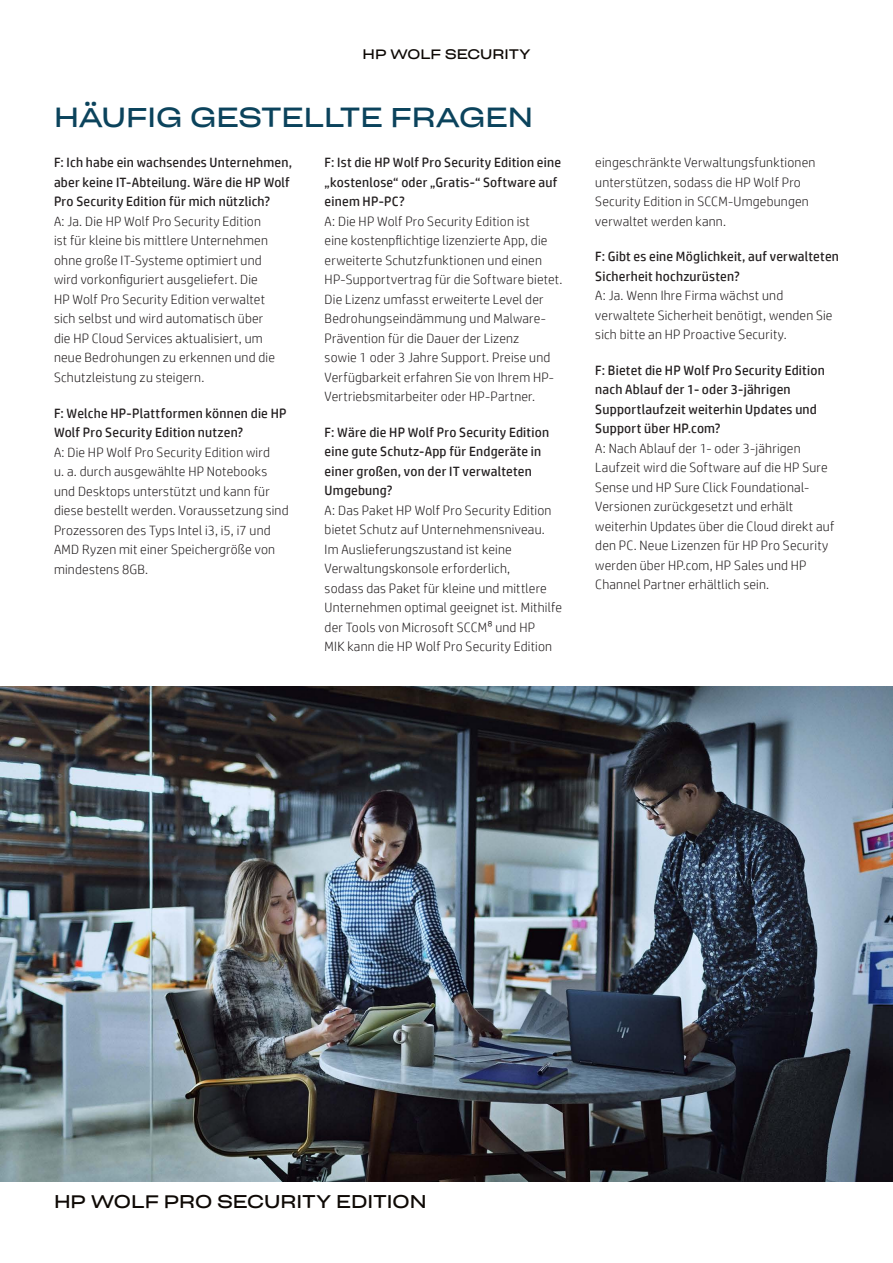
<style>
.page{position:relative;width:893px;height:1263px;background:#fff}
.page>*{position:absolute;margin:0;border:0;box-sizing:border-box;transform-origin:0 0}
.t1{font:27px "Sharp Grotesk Book 25";color:#0b435c}
.t2{font:18px "Sharp Grotesk Book 25";color:#0e0905}
.t3{font:300 13.5px/19.5px "HP Simplified";letter-spacing:.015em;color:#231f20}
.t4{font:13.5px/19.5px "HP Simplified";letter-spacing:.015em;color:#231f20}
.t5{font:13.5px "Sharp Grotesk Book 25";color:#0e0905}
</style>
<div class="page">
<img style="left:0;top:686px;width:893px;height:496px">
<p class="t5" style="left:363px;top:43px;width:169px">HP WOLF SECURITY</p>
<h1 class="t1" style="left:54px;top:94px;width:480px">HÄUFIG GESTELLTE FRAGEN</h1>
<p class="t4" style="left:54px;top:153px;width:240px">F: Ich habe ein wachsendes Unternehmen, aber keine IT-Abteilung. Wäre die HP Wolf<br>Pro Security Edition für mich nützlich?</p>
<p class="t3" style="left:54px;top:211px;width:222px">A: Ja. Die HP Wolf Pro Security Edition ist für kleine bis mittlere Unternehmen ohne große IT-Systeme optimiert und wird vorkonfiguriert ausgeliefert. Die HP Wolf Pro Security Edition verwaltet sich selbst und wird automatisch über die HP Cloud Services aktualisiert, um neue Bedrohungen zu erkennen und die Schutzleistung zu steigern.</p>
<p class="t4" style="left:54px;top:403px;width:234px">F: Welche HP-Plattformen können die HP<br>Wolf Pro Security Edition nutzen?</p>
<p class="t3" style="left:54px;top:442px;width:236px">A: Die HP Wolf Pro Security Edition wird<br>u. a. durch ausgewählte HP Notebooks und Desktops unterstützt und kann für diese bestellt werden. Voraussetzung sind Prozessoren des Typs Intel i3, i5, i7 und AMD Ryzen mit einer Speichergröße von mindestens 8GB.</p>
<p class="t4" style="left:325px;top:153px;width:238px">F: Ist die HP Wolf Pro Security Edition eine „kostenlose“ oder „Gratis-“ Software auf einem HP-PC?</p>
<p class="t3" style="left:325px;top:211px;width:239px">A: Die HP Wolf Pro Security Edition ist<br>eine kostenpflichtige lizenzierte App, die erweiterte Schutzfunktionen und einen HP-Supportvertrag für die Software bietet.<br>Die Lizenz umfasst erweiterte Level der Bedrohungseindämmung und Malware-Prävention für die Dauer der Lizenz<br>sowie 1 oder 3 Jahre Support. Preise und Verfügbarkeit erfahren Sie von Ihrem HP-Vertriebsmitarbeiter oder HP-Partner.</p>
<p class="t4" style="left:325px;top:422px;width:226px">F: Wäre die HP Wolf Pro Security Edition eine gute Schutz-App für Endgeräte in einer großen, von der IT verwalteten<br>Umgebung?</p>
<p class="t3" style="left:325px;top:500px;width:239px">A: Das Paket HP Wolf Pro Security Edition bietet Schutz auf Unternehmensniveau.<br>Im Auslieferungszustand ist keine Verwaltungskonsole erforderlich,<br>sodass das Paket für kleine und mittlere Unternehmen optimal geeignet ist. Mithilfe der Tools von Microsoft SCCM8 und HP<br>MIK kann die HP Wolf Pro Security Edition</p>
<p class="t3" style="left:595px;top:152px;width:222px">eingeschränkte Verwaltungsfunktionen unterstützen, sodass die HP Wolf Pro Security Edition in SCCM-Umgebungen verwaltet werden kann.</p>
<p class="t4" style="left:595px;top:247px;width:245px">F: Gibt es eine Möglichkeit, auf verwalteten<br>Sicherheit hochzurüsten?</p>
<p class="t3" style="left:595px;top:285px;width:239px">A: Ja. Wenn Ihre Firma wächst und verwaltete Sicherheit benötigt, wenden Sie sich bitte an HP Proactive Security.</p>
<p class="t4" style="left:595px;top:360px;width:231px">F: Bietet die HP Wolf Pro Security Edition nach Ablauf der 1- oder 3-jährigen Supportlaufzeit weiterhin Updates und Support über HP.com?</p>
<p class="t3" style="left:595px;top:438px;width:240px">A: Nach Ablauf der 1- oder 3-jährigen Laufzeit wird die Software auf die HP Sure Sense und HP Sure Click Foundational-Versionen zurückgesetzt und erhält weiterhin Updates über die Cloud direkt auf den PC. Neue Lizenzen für HP Pro Security werden über HP.com, HP Sales und HP Channel Partner erhältlich sein.</p>
<h2 class="t2" style="left:54px;top:1186px;width:374px">HP WOLF PRO SECURITY EDITION</h2>
</div>
